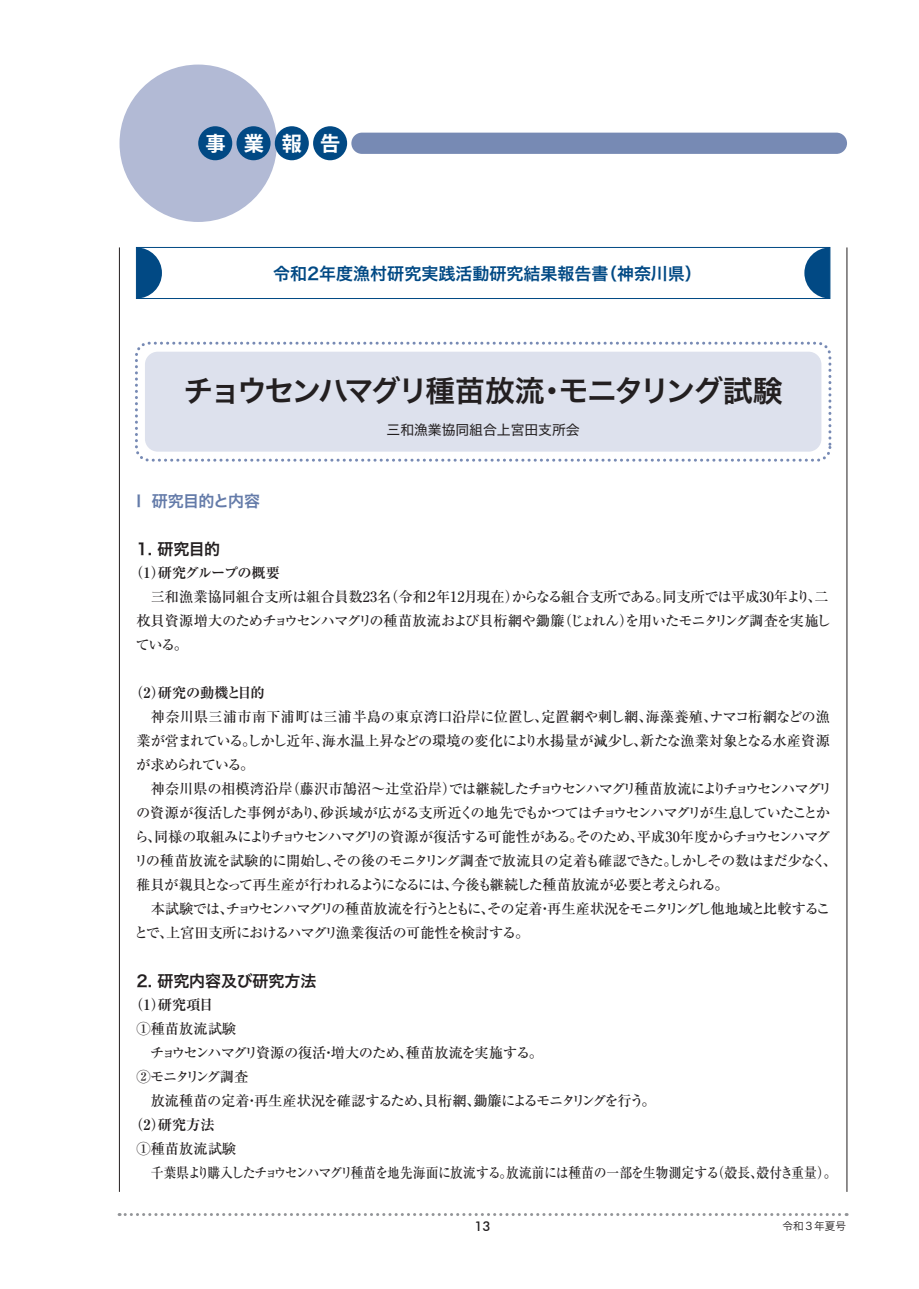
<style>
.page{position:relative;width:919px;height:1289px;background:#fff}
.page>*{position:absolute;margin:0;border:0;box-sizing:border-box;transform-origin:0 0}
.t1{font:29.7px "Hiragino Sans W6";letter-spacing:-.085em;color:#231f20}
.t2{font:700 20.25px "Koz Go Pr 6 N";color:#fff}
.t3{font:16.95px "Hiragino Sans W6";color:#014984}
.t4{font:15.9px "Hiragino Sans W6";color:#231f20}
.t5{font:15.9px "Hiragino Sans W6";letter-spacing:-.035em;color:#647ba9}
.t6{font:500 14.25px/24px "Ryumin Pro";letter-spacing:-.045em;color:#231f20}
.t7{font:500 14.25px/24px "Ryumin Pro";letter-spacing:-.025em;color:#231f20}
.t8{font:700 14.25px "Ryumin Pro";letter-spacing:-.02em;color:#231f20}
.t9{font:700 14.25px "Ryumin Pro";letter-spacing:-.06em;color:#231f20}
.t10{font:13.8px "Hiragino Sans W4";color:#231f20}
.t11{font:500 13.5px "Futura BT";color:#231f20}
.t12{font:10.65px "Hira Kaku Pro W3";color:#231f20}
</style>
<div class="page">
<svg style="left:119px;top:1213px;width:728px;height:2px"></svg>
<div style="left:145px;top:352px;width:676px;height:99px;background:#dde1ed;border-radius:13px"></div>
<div style="left:351px;top:133px;width:496px;height:21px;background:#778ab4;border-radius:11px"></div>
<svg style="left:804px;top:249px;width:24px;height:48px"></svg>
<svg style="left:138px;top:249px;width:24px;height:48px"></svg>
<div style="left:119px;top:65px;width:158px;height:157px;background:#b2bad5;border-radius:50%"></div>
<div style="left:313px;top:126px;width:34px;height:34px;background:#014984;border-radius:50%"></div>
<div style="left:275px;top:126px;width:34px;height:34px;background:#014984;border-radius:50%"></div>
<div style="left:236px;top:126px;width:34px;height:34px;background:#014984;border-radius:50%"></div>
<div style="left:198px;top:126px;width:34px;height:34px;background:#014984;border-radius:50%"></div>
<hr style="left:846px;top:247px;width:1px;height:944px;background:#231f20">
<hr style="left:119px;top:247px;width:1px;height:944px;background:#231f20">
<div style="left:135px;top:342px;width:696px;height:119px;border:3px dashed #778ab4;border-radius:13px"></div>
<div style="left:136px;top:247px;width:694px;height:52px;border:1px solid #014984"></div>
<h2 class="t2" style="left:205px;top:132px;width:22px">事</h2>
<h2 class="t2" style="left:244px;top:132px;width:22px">業</h2>
<h2 class="t2" style="left:282px;top:132px;width:22px">報</h2>
<h2 class="t2" style="left:320px;top:132px;width:22px">告</h2>
<p class="t3" style="left:273px;top:258px;width:430px">令和2年度漁村研究実践活動研究結果報告書（神奈川県）</p>
<h1 class="t1" style="left:183px;top:364px;width:600px">チョウセンハマグリ種苗放流・モニタリング試験</h1>
<p class="t10" style="left:386px;top:417px;width:195px">三和漁業協同組合上宮田支所会</p>
<p class="t5" style="left:136px;top:487px;width:125px">I 研究目的と内容</p>
<p class="t4" style="left:136px;top:535px;width:85px">1. 研究目的</p>
<p class="t9" style="left:129px;top:561px;width:152px">（1）研究グループの概要</p>
<p class="t6" style="left:136px;top:583px;width:696px">　三和漁業協同組合支所は組合員数23名（令和２年12月現在）からなる組合支所である。同支所では平成30年より、二枚貝資源増大のためチョウセンハマグリの種苗放流および貝桁網や鋤簾（じょれん）を用いたモニタリング調査を実施している。</p>
<p class="t8" style="left:129px;top:681px;width:137px">（2）研究の動機と目的</p>
<p class="t6" style="left:134px;top:703px;width:704px">　神奈川県三浦市南下浦町は三浦半島の東京湾口沿岸に位置し、定置網や刺し網、海藻養殖、ナマコ桁網などの漁業が営まれている。しかし近年、海水温上昇などの環境の変化により水揚量が減少し、新たな漁業対象となる水産資源が求められている。<br>　神奈川県の相模湾沿岸（藤沢市鵠沼～辻堂沿岸）では継続したチョウセンハマグリ種苗放流によりチョウセンハマグリの資源が復活した事例があり、砂浜域が広がる支所近くの地先でもかつてはチョウセンハマグリが生息していたことから、同様の取組みによりチョウセンハマグリの資源が復活する可能性がある。そのため、平成30年度からチョウセンハマグリの種苗放流を試験的に開始し、その後のモニタリング調査で放流貝の定着も確認できた。しかしその数はまだ少なく、稚貝が親貝となって再生産が行われるようになるには、今後も継続した種苗放流が必要と考えられる。<br>　本試験では、チョウセンハマグリの種苗放流を行うとともに、その定着・再生産状況をモニタリングし他地域と比較することで、上宮田支所におけるハマグリ漁業復活の可能性を検討する。</p>
<p class="t4" style="left:136px;top:967px;width:181px">2. 研究内容及び研究方法</p>
<p class="t8" style="left:129px;top:993px;width:86px">（1）研究項目</p>
<p class="t6" style="left:136px;top:1015px;width:521px">①種苗放流試験<br>　チョウセンハマグリ資源の復活・増大のため、種苗放流を実施する。<br>②モニタリング調査<br>　放流種苗の定着・再生産状況を確認するため、貝桁網、鋤簾によるモニタリングを行う。</p>
<p class="t8" style="left:129px;top:1113px;width:87px">（2）研究方法</p>
<p class="t7" style="left:151px;top:1135px;width:687px;text-indent:-14px">①種苗放流試験<br>千葉県より購入したチョウセンハマグリ種苗を地先海面に放流する。放流前には種苗の一部を生物測定する（殻長、殻付き重量）。</p>
<p class="t11" style="left:474px;top:1217px;width:18px">13</p>
<p class="t12" style="left:782px;top:1216px;width:65px">令和3年夏号</p>
</div>
